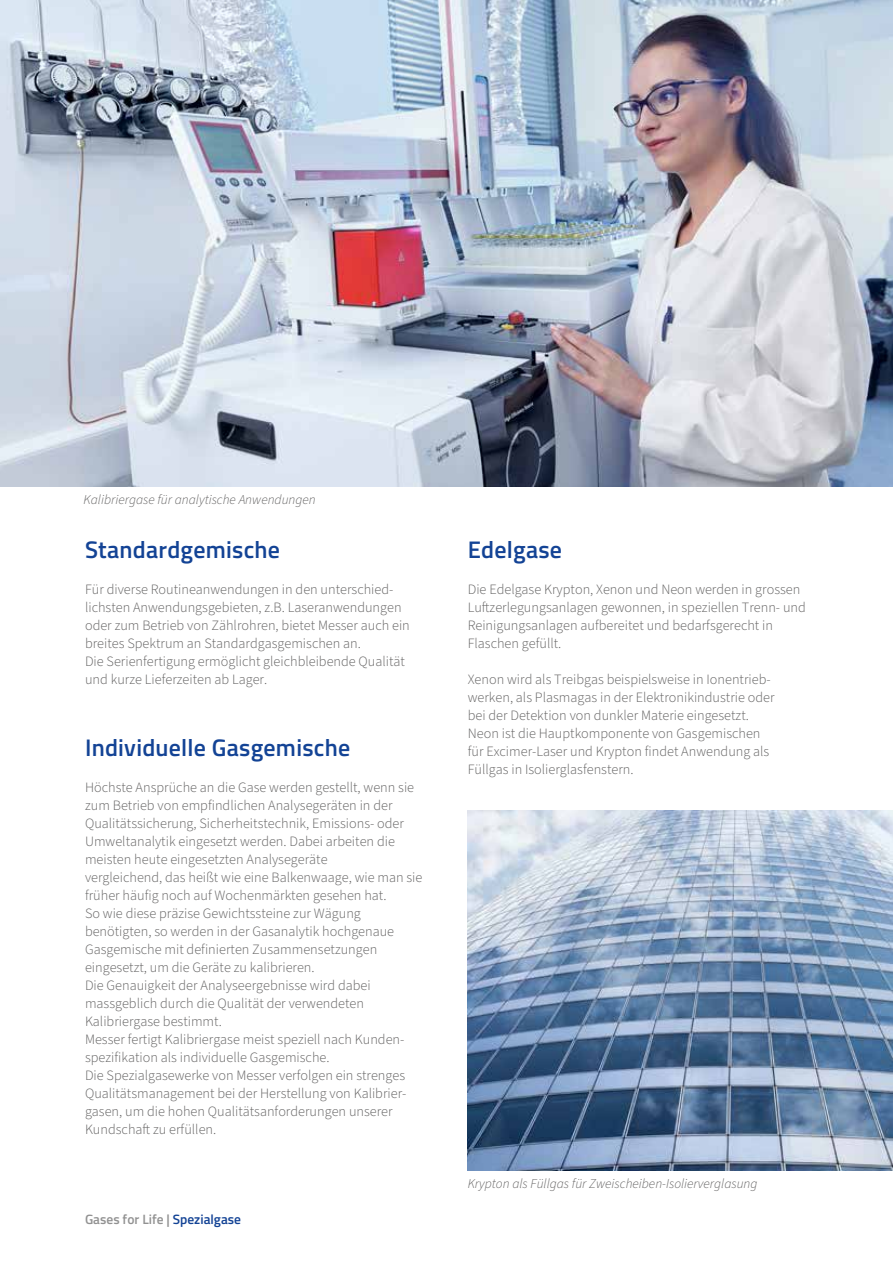
<style>
.page{position:relative;width:893px;height:1263px;background:#fff}
.page>*{position:absolute;margin:0;border:0;box-sizing:border-box;transform-origin:0 0}
.t1{font:600 24px "Titillium Web";letter-spacing:.01em;color:#134395}
.t2{font:300 14.25px/18px "Source Sans 3";color:#646363}
.t3{font:italic 300 13.5px "Source Sans 3";color:#646363}
.t4{font:600 13.5px "Titillium Web";color:#929292}
.s1{color:#134395}
</style>
<div class="page">
<img style="left:0;top:0;width:893px;height:486px">
<img style="left:468px;top:810px;width:425px;height:361px">
<p class="t3" style="left:84px;top:491px;width:234px">Kalibriergase für analytische Anwendungen</p>
<h1 class="t1" style="left:85px;top:532px;width:197px">Standardgemische</h1>
<p class="t2" style="left:85px;top:580px;width:326px">Für diverse Routineanwendungen in den unterschied&shy;lichsten Anwendungsgebieten, z.B. Laseranwendungen oder zum Betrieb von Zählrohren, bietet Messer auch ein breites Spektrum an Standardgasgemischen an.<br>Die Serienfertigung ermöglicht gleichbleibende Qualität und kurze Lieferzeiten ab Lager.</p>
<h1 class="t1" style="left:85px;top:730px;width:267px">Individuelle Gasgemische</h1>
<p class="t2" style="left:85px;top:778px;width:339px">Höchste Ansprüche an die Gase werden gestellt, wenn sie zum Betrieb von empfindlichen Analysegeräten in der Qualitätssicherung, Sicherheitstechnik, Emissions- oder Umweltanalytik eingesetzt werden. Dabei arbeiten die meisten heute eingesetzten Analysegeräte<br>vergleichend, das heißt wie eine Balkenwaage, wie man sie früher häufig noch auf Wochenmärkten gesehen hat.<br>So wie diese präzise Gewichtssteine zur Wägung benötigten, so werden in der Gasanalytik hochgenaue Gasgemische mit definierten Zusammensetzungen eingesetzt, um die Geräte zu kalibrieren.<br>Die Genauigkeit der Analyseergebnisse wird dabei massgeblich durch die Qualität der verwendeten Kalibriergase bestimmt.<br>Messer fertigt Kalibriergase meist speziell nach Kunden&shy;spezifikation als individuelle Gasgemische.<br>Die Spezialgasewerke von Messer verfolgen ein strenges Qualitätsmanagement bei der Herstellung von Kalibrier&shy;gasen, um die hohen Qualitätsanforderungen unserer Kundschaft zu erfüllen.</p>
<p class="t4" style="left:85px;top:1209px;width:158px">Gases for Life | <span class="s1">Spezialgase</span></p>
<h1 class="t1" style="left:468px;top:532px;width:96px">Edelgase</h1>
<p class="t2" style="left:468px;top:580px;width:340px">Die Edelgase Krypton, Xenon und Neon werden in grossen Luftzerlegungsanlagen gewonnen, in speziellen Trenn- und Reinigungsanlagen aufbereitet und bedarfsgerecht in Flaschen gefüllt.</p>
<p class="t2" style="left:468px;top:670px;width:308px">Xenon wird als Treibgas beispielsweise in Ionentrieb&shy;werken, als Plasmagas in der Elektronikindustrie oder bei der Detektion von dunkler Materie eingesetzt.<br>Neon ist die Hauptkomponente von Gasgemischen für Excimer-Laser und Krypton findet Anwendung als Füllgas in Isolierglasfenstern.</p>
<p class="t3" style="left:468px;top:1175px;width:291px">Krypton als Füllgas für Zweischeiben-Isolierverglasung</p>
</div>
